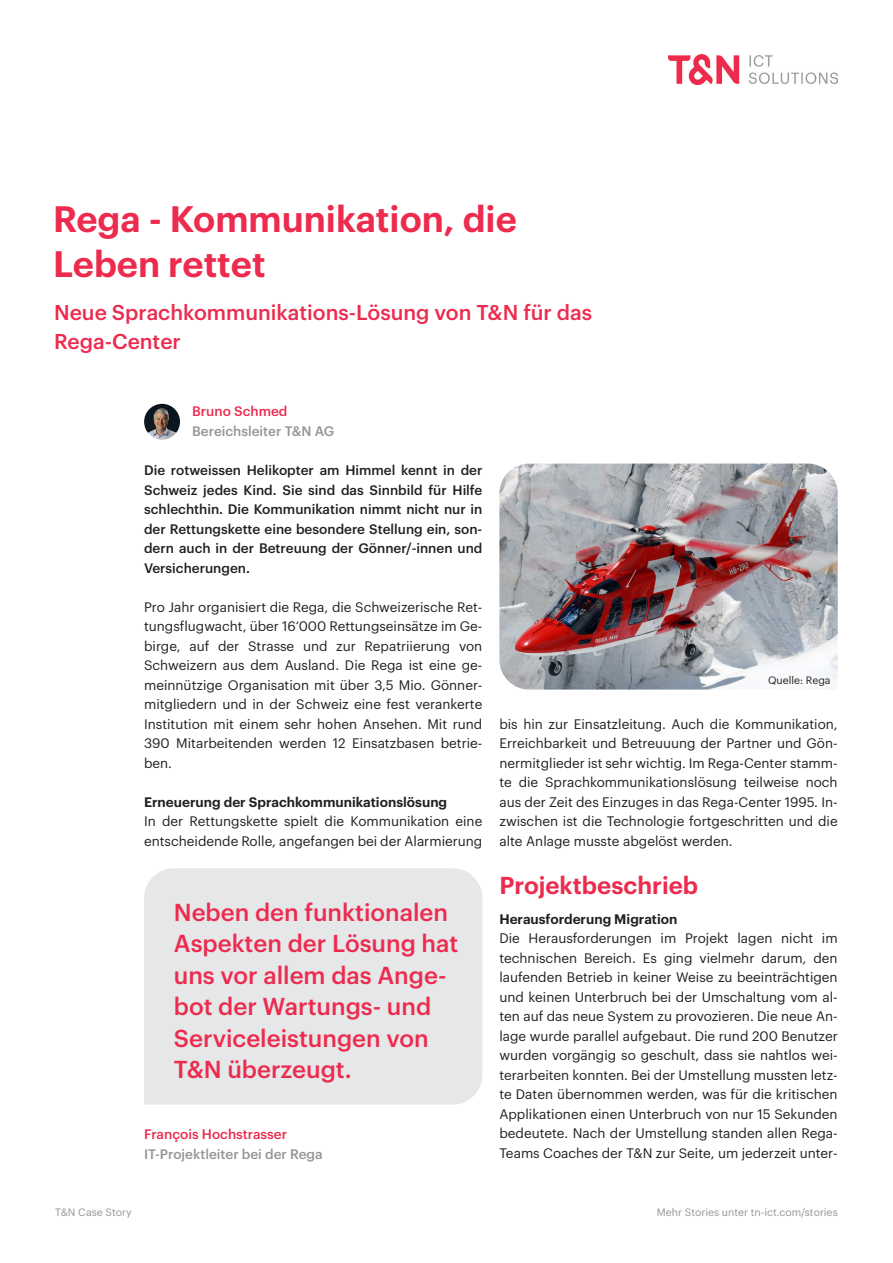
<style>
.page{position:relative;width:893px;height:1263px;background:#fff}
.page>*{position:absolute;margin:0;border:0;box-sizing:border-box;transform-origin:0 0}
.T_N_Haupttitel_34{font:600 36px "Graphik";color:#ed2b4e}
.t1{font:500 24px/31.5px "Graphik";color:#ed2b4e}
.T_N_Untertitel{font:600 24px "Graphik";color:#ed2b4e}
.T_N_Untertitel_21{font:500 21px/29.2px "Graphik";color:#ed2b4e}
.T_N_Grundschrift_9{font:13.5px/19.5px "Graphik";color:#231f20;text-align:justify}
.T_N_Grundschrift_9-2{font:500 13.5px/19.5px "Graphik";color:#231f20;text-align:justify}
.T_N_Grundschrift_9-3{font:600 13.5px "Graphik";color:#231f20}
.t2{font:500 13.5px "Graphik";color:#939598}
.t3{font:500 13.5px "Graphik";color:#ed2b4e}
.t4{font:10.5px "Graphik";color:#939598}
.T_N_Klein_7{font:10.5px "Graphik";color:#231f20}
</style>
<div class="page">
<img style="left:499px;top:464px;width:339px;height:226px">
<img style="left:668px;top:54px;width:170px;height:31px">
<img style="left:144px;top:404px;width:36px;height:36px;border-radius:18px">
<div style="left:144px;top:868px;width:338px;height:237px;background:#e6e7e9"></div>
<p class="T_N_Haupttitel_34" style="left:53px;top:191px;width:465px">Rega - Kommunikation, die</p>
<p class="T_N_Haupttitel_34" style="left:53px;top:236px;width:214px">Leben rettet</p>
<p class="T_N_Untertitel_21" style="left:54px;top:295px;width:540px">Neue Sprachkommunikations-Lösung von T&amp;N für das<br>Rega-Center</p>
<p class="t3" style="left:192px;top:401px;width:97px">Bruno Schmed</p>
<p class="t2" style="left:192px;top:421px;width:143px">Bereichsleiter T&amp;N AG</p>
<p class="T_N_Grundschrift_9-2" style="left:144px;top:459px;width:340px">Die rotweissen Helikopter am Himmel kennt in der Schweiz jedes Kind. Sie sind das Sinnbild für Hilfe schlechthin. Die Kommunikation nimmt nicht nur in der Rettungskette eine besondere Stellung ein, son&shy;dern auch in der Betreuung der Gönner/-innen und Versicherungen.</p>
<p class="T_N_Grundschrift_9" style="left:144px;top:596px;width:340px">Pro Jahr organisiert die Rega, die Schweizerische Ret&shy;tungsflugwacht, über 16‘000 Rettungseinsätze im Ge&shy;birge, auf der Strasse und zur Repatriierung von Schweizern aus dem Ausland. Die Rega ist eine ge&shy;meinnützige Organisation mit über 3,5 Mio. Gönner&shy;mitgliedern und in der Schweiz eine fest verankerte Institution mit einem sehr hohen Ansehen. Mit rund 390 Mitarbeitenden werden 12 Einsatzbasen betrie&shy;ben.</p>
<p class="T_N_Grundschrift_9-3" style="left:144px;top:791px;width:305px">Erneuerung der Sprachkommunikationslösung</p>
<p class="T_N_Grundschrift_9" style="left:144px;top:810px;width:340px">In der Rettungskette spielt die Kommunikation eine entscheidende Rolle, angefangen bei der Alarmierung</p>
<p class="t1" style="left:174px;top:894px;width:286px">Neben den funktionalen<br>Aspekten der Lösung hat uns vor allem das Ange&shy;bot der Wartungs- und<br>Serviceleistungen von<br>T&amp;N überzeugt.</p>
<p class="t3" style="left:144px;top:1124px;width:145px">François Hochstrasser</p>
<p class="t2" style="left:144px;top:1144px;width:180px">IT-Projektleiter bei der Rega</p>
<p class="T_N_Klein_7" style="left:768px;top:672px;width:64px">Quelle: Rega</p>
<p class="T_N_Grundschrift_9" style="left:499px;top:713px;width:340px">bis hin zur Einsatzleitung. Auch die Kommunikation, Erreichbarkeit und Betreuuung der Partner und Gön&shy;nermitglieder ist sehr wichtig. Im Rega-Center stamm&shy;te die Sprachkommunikationslösung teilweise noch aus der Zeit des Einzuges in das Rega-Center 1995. In&shy;zwischen ist die Technologie fortgeschritten und die alte Anlage musste abgelöst werden.</p>
<p class="T_N_Untertitel" style="left:499px;top:867px;width:200px">Projektbeschrieb</p>
<p class="T_N_Grundschrift_9-3" style="left:499px;top:908px;width:180px">Herausforderung Migration</p>
<p class="T_N_Grundschrift_9" style="left:499px;top:927px;width:340px">Die Herausforderungen im Projekt lagen nicht im technischen Bereich. Es ging vielmehr darum, den laufenden Betrieb in keiner Weise zu beeinträchtigen und keinen Unterbruch bei der Umschaltung vom al&shy;ten auf das neue System zu provozieren. Die neue An&shy;lage wurde parallel aufgebaut. Die rund 200 Benutzer wurden vorgängig so geschult, dass sie nahtlos wei&shy;terarbeiten konnten. Bei der Umstellung mussten letz&shy;te Daten übernommen werden, was für die kritischen Applikationen einen Unterbruch von nur 15 Sekunden bedeutete. Nach der Umstellung standen allen Rega-Teams Coaches der T&amp;N zur Seite, um jederzeit unter-</p>
<p class="t4" style="left:55px;top:1204px;width:78px">T&amp;N Case Story</p>
<p class="t4" style="left:657px;top:1204px;width:182px">Mehr Stories unter tn-ict.com/stories</p>
</div>
